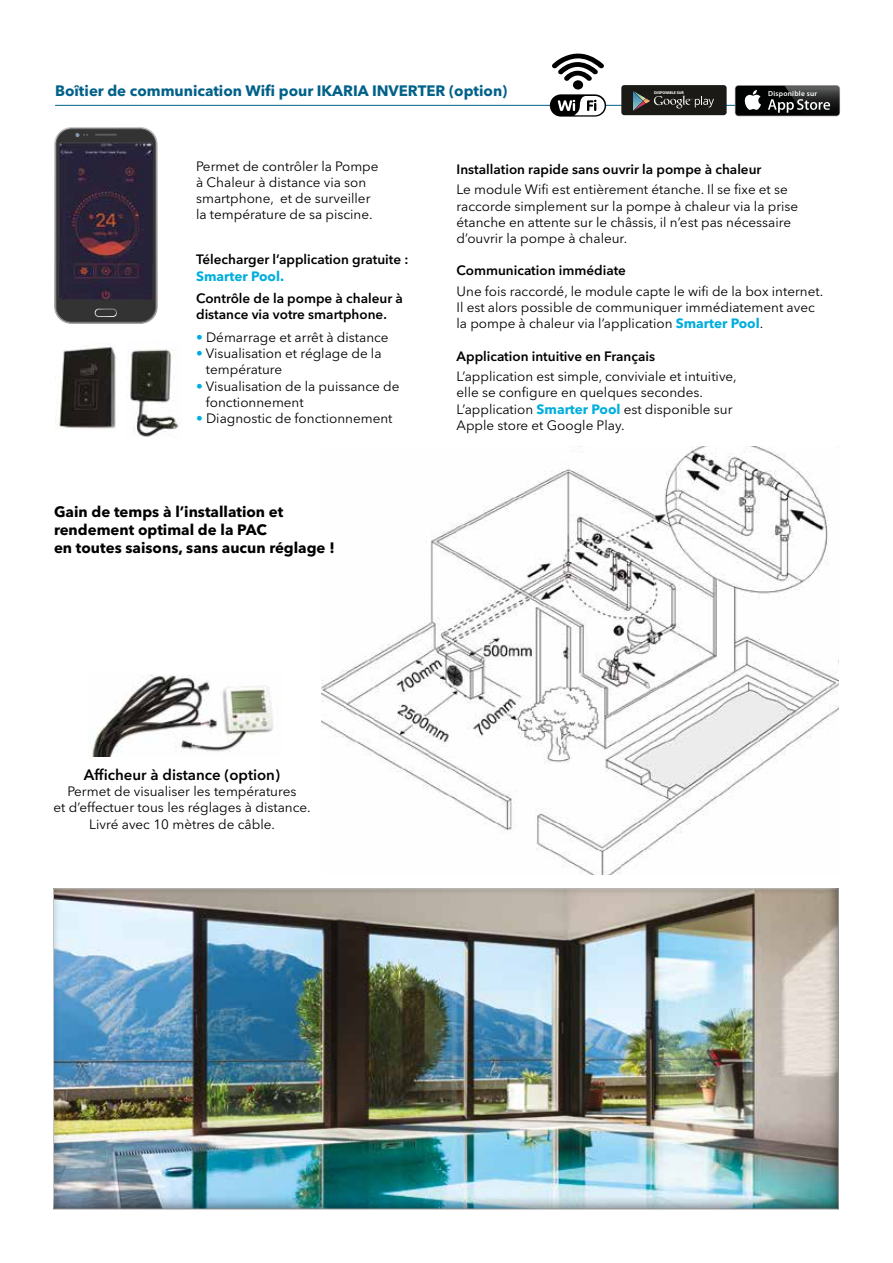
<style>
.page{position:relative;width:893px;height:1263px;background:#fff}
.page>*{position:absolute;margin:0;border:0;box-sizing:border-box;transform-origin:0 0}
.t1{font:700 15px/18px "Avenir Next LT Pro";color:#000}
.t2{font:700 15px "Avenir Next LT Pro";color:#006189}
.t3{font:600 15px "Avenir Next LT Pro";color:#000}
.t4{font:13.5px/16.2px "Avenir Next LT Pro";color:#000}
.t5{font:600 13.5px/16.2px "Avenir Next LT Pro";color:#000}
.t6{font:700 13.5px "Avenir Next LT Pro";color:#00aedd}
.t7{font:600 7.35px "Myriad Pro";letter-spacing:.03em;color:#fff}
.t8{font:700 4.05px "Myriad Pro";color:#fff}
.s1{color:#00aedd}
.s2{font-weight:700;color:#00aedd}
</style>
<div class="page">
<img style="left:53px;top:888px;width:786px;height:322px">
<img style="left:321px;top:446px;width:518px;height:429px">
<svg style="left:54px;top:127px;width:104px;height:197px"></svg>
<img style="left:59px;top:143px;width:94px;height:118px">
<img style="left:59px;top:261px;width:94px;height:39px">
<img style="left:57px;top:346px;width:59px;height:83px">
<img style="left:130px;top:349px;width:49px;height:88px">
<img style="left:91px;top:675px;width:183px;height:81px">
<hr style="left:55px;top:105px;width:785px;height:1px;background:#006189">
<div style="left:621px;top:85px;width:106px;height:30px;background:#1c1a16;border-radius:3px"></div>
<svg style="left:633px;top:91px;width:81px;height:20px"></svg>
<div style="left:735px;top:86px;width:104px;height:30px;background:#010202;border-radius:3px"></div>
<svg style="left:744px;top:90px;width:17px;height:20px"></svg>
<svg style="left:768px;top:85px;width:72px;height:31px"></svg>
<svg style="left:552px;top:53px;width:52px;height:37px"></svg>
<svg style="left:550px;top:94px;width:56px;height:23px"></svg>
<svg style="left:558px;top:96px;width:47px;height:19px"></svg>
<p class="t2" style="left:55px;top:83px;width:454px">Boîtier de communication Wifi pour IKARIA INVERTER (option)</p>
<p class="t8" style="left:654px;top:90px;width:31px">DISPONIBLE SUR</p>
<p class="t7" style="left:768px;top:90px;width:50px">Disponible sur</p>
<p class="t4" style="left:196px;top:158px;width:184px">Permet de contrôler la Pompe à Chaleur à distance via son smartphone, et de surveiller la température de sa piscine.</p>
<p class="t5" style="left:196px;top:253px;width:214px">Télecharger l’application gratuite :</p>
<p class="t6" style="left:196px;top:268px;width:90px">Smarter Pool.</p>
<p class="t5" style="left:196px;top:291px;width:208px">Contrôle de la pompe à chaleur à distance via votre smartphone.</p>
<p class="t4" style="left:196px;top:329px;width:194px"><span class="s1">•</span> Démarrage et arrêt à distance</p>
<p class="t4" style="left:206px;top:345px;width:177px;text-indent:-10px"><span class="s1">•</span> Visualisation et réglage de la température</p>
<p class="t4" style="left:206px;top:378px;width:195px;text-indent:-10px"><span class="s1">•</span> Visualisation de la puissance de fonctionnement</p>
<p class="t4" style="left:196px;top:410px;width:198px"><span class="s1">•</span> Diagnostic de fonctionnement</p>
<p class="t1" style="left:54px;top:503px;width:282px">Gain de temps à l’installation et rendement optimal de la PAC<br>en toutes saisons, sans aucun réglage !</p>
<p class="t5" style="left:457px;top:162px;width:306px">Installation rapide sans ouvrir la pompe à chaleur</p>
<p class="t4" style="left:457px;top:182px;width:343px">Le module Wifi est entièrement étanche. Il se fixe et se raccorde simplement sur la pompe à chaleur via la prise étanche en attente sur le châssis, il n’est pas nécessaire d’ouvrir la pompe à chaleur.</p>
<p class="t5" style="left:457px;top:264px;width:171px">Communication immédiate</p>
<p class="t4" style="left:457px;top:283px;width:368px">Une fois raccordé, le module capte le wifi de la box internet.<br>Il est alors possible de communiquer immédiatement avec la pompe à chaleur via l’application <span class="s2">Smarter Pool</span>.</p>
<p class="t5" style="left:457px;top:349px;width:200px">Application intuitive en Français</p>
<p class="t4" style="left:457px;top:369px;width:282px">L’application est simple, conviviale et intuitive, elle se configure en quelques secondes.<br>L’application <span class="s2">Smarter Pool</span> est disponible sur Apple store et Google Play.</p>
<p class="t3" style="left:84px;top:768px;width:198px">Afficheur à distance (option)</p>
<p class="t4" style="left:53px;top:784px;width:259px;text-align:center">Permet de visualiser les températures<br>et d’effectuer tous les réglages à distance.<br>Livré avec 10 mètres de câble.</p>
</div>
